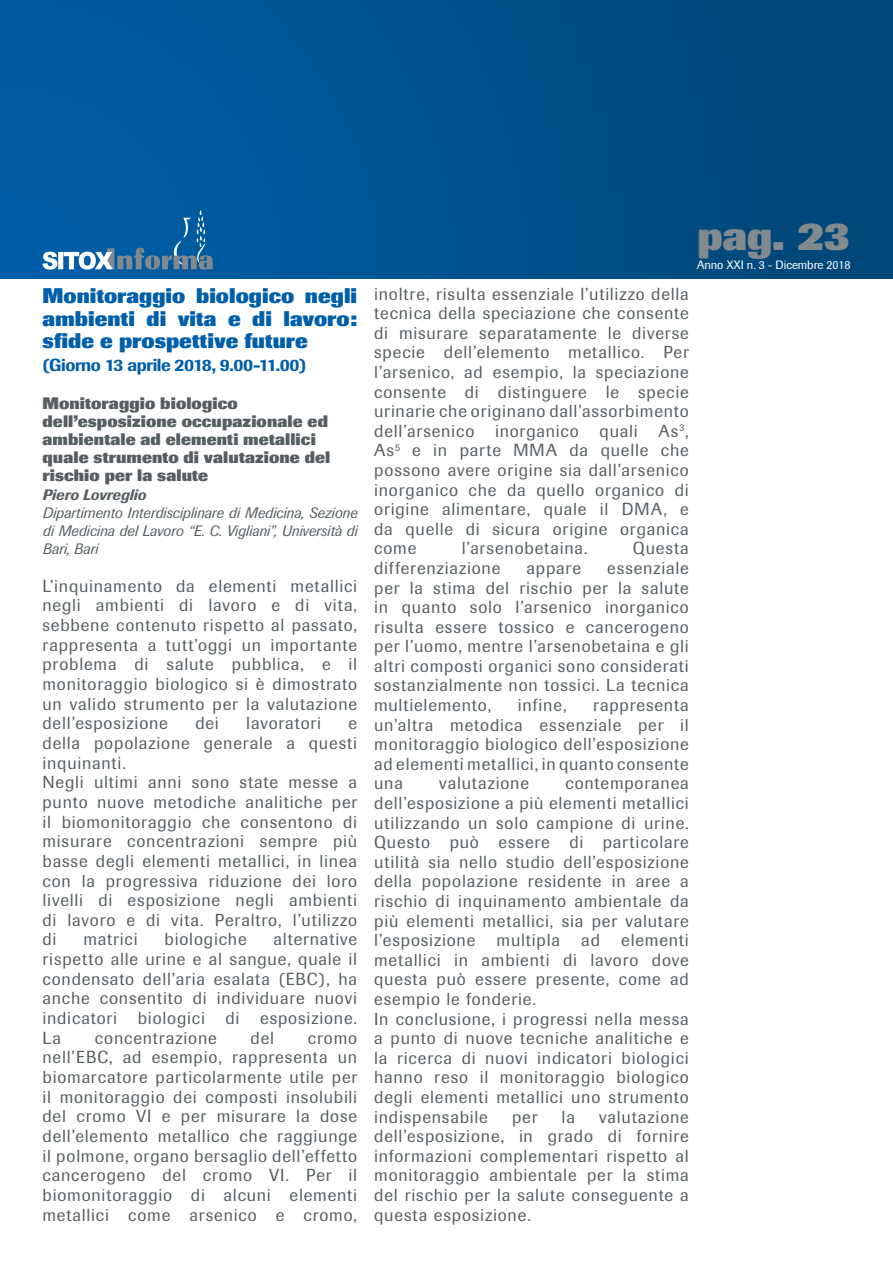
<style>
.page{position:relative;width:893px;height:1263px;background:#fff}
.page>*{position:absolute;margin:0;border:0;box-sizing:border-box;transform-origin:0 0}
.t1{font:800 40.5px "Imago";color:#838a8e}
.t2{font:800 21px/22.6px "Imago";letter-spacing:.005em;color:#005fab;text-align:justify}
.t3{font:17.25px/19.6px "Imago";letter-spacing:.045em;color:#575e62;text-align:justify}
.t4{font:500 17.25px "Imago";letter-spacing:-.025em;color:#005fab}
.t5{font:800 16.5px/18.1px "Imago";letter-spacing:.005em;color:#575e62}
.t6{font:italic 15px/18.1px "Imago";color:#575e62;text-align:justify}
.t7{font:italic 500 15px "Imago";color:#575e62}
.t8{font:12px "Imago";letter-spacing:-.01em;color:#fff}
</style>
<div class="page">
<div style="left:0;top:0;width:893px;height:278px;background:linear-gradient(to right,#005ea6,#004776)"></div>
<svg style="left:43px;top:210px;width:170px;height:60px;background:#246fa9"></svg>
<p class="t2" style="left:43px;top:284px;width:316px">Monitoraggio biologico negli ambienti di vita e di lavoro: sfide e prospettive future</p>
<p class="t4" style="left:43px;top:354px;width:265px">(Giorno 13 aprile 2018, 9.00-11.00)</p>
<p class="t5" style="left:43px;top:394px;width:289px">Monitoraggio biologico dell’esposizione occupazionale ed ambientale ad elementi metallici quale strumento di valutazione del rischio per la salute</p>
<p class="t7" style="left:43px;top:485px;width:105px">Piero Lovreglio</p>
<p class="t6" style="left:43px;top:503px;width:316px">Dipartimento Interdisciplinare di Medicina, Sezione di Medicina del Lavoro “E. C. Vigliani”, Università di Bari, Bari</p>
<p class="t3" style="left:43px;top:576px;width:316px">L’inquinamento da elementi metallici negli ambienti di lavoro e di vita, sebbene contenuto rispetto al passato, rappresenta a tutt’oggi un importante problema di salute pubblica, e il monitoraggio biologico si è dimostrato un valido strumento per la valutazione dell’esposizione</p>
<p class="t3" style="left:195px;top:714px;width:25px">dei</p>
<p class="t3" style="left:246px;top:714px;width:76px">lavoratori</p>
<p class="t3" style="left:43px;top:714px;width:316px;text-align:left;text-indent:306px">e della popolazione generale a questi inquinanti.<br>Negli ultimi anni sono state messe a punto nuove metodiche analitiche per il biomonitoraggio che consentono di misurare concentrazioni sempre più basse degli elementi metallici, in linea con la progressiva riduzione dei loro livelli di esposizione negli ambienti di lavoro e di vita. Peraltro, l’utilizzo di</p>
<p class="t3" style="left:83px;top:930px;width:56px">matrici</p>
<p class="t3" style="left:165px;top:930px;width:84px">biologiche</p>
<p class="t3" style="left:43px;top:930px;width:316px;text-indent:231px">alternative rispetto alle urine e al sangue, quale il condensato dell’aria esalata (EBC), ha anche consentito di individuare nuovi indicatori biologici di esposizione.<br>La</p>
<p class="t3" style="left:95px;top:1028px;width:123px">concentrazione</p>
<p class="t3" style="left:251px;top:1028px;width:25px">del</p>
<p class="t3" style="left:43px;top:1028px;width:316px;text-indent:265px">cromo nell’EBC, ad esempio, rappresenta un biomarcatore particolarmente utile per il monitoraggio dei composti insolubili del cromo VI e per misurare la dose dell’elemento metallico che raggiunge il polmone, organo bersaglio dell’effetto cancerogeno del cromo VI. Per il biomonitoraggio di alcuni elementi metallici come arsenico e cromo,</p>
<h1 class="t1" style="left:697px;top:212px;width:155px">pag. 23</h1>
<p class="t8" style="left:697px;top:258px;width:155px">Anno XXI n. 3 - Dicembre 2018</p>
<p class="t3" style="left:374px;top:284px;width:316px">inoltre, risulta essenziale l’utilizzo della tecnica della speciazione che consente di misurare separatamente le diverse specie dell’elemento metallico. Per l’arsenico, ad esempio, la speciazione consente di distinguere le specie urinarie che originano dall’assorbimento dell’arsenico inorganico quali As<sup>3</sup>, As<sup>5</sup> e in parte MMA da quelle che possono avere origine sia dall’arsenico inorganico che da quello organico di origine alimentare, quale il DMA, e da quelle di sicura origine organica come</p>
<p class="t3" style="left:462px;top:539px;width:127px">l’arsenobetaina.</p>
<p class="t3" style="left:633px;top:539px;width:57px">Questa</p>
<p class="t3" style="left:374px;top:558px;width:128px">differenziazione</p>
<p class="t3" style="left:527px;top:558px;width:56px">appare</p>
<p class="t3" style="left:374px;top:558px;width:316px;text-indent:233px">essenziale per la stima del rischio per la salute in quanto solo l’arsenico inorganico risulta essere tossico e cancerogeno per l’uomo, mentre l’arsenobetaina e gli altri composti organici sono considerati sostanzialmente non tossici. La tecnica multielemento,</p>
<p class="t3" style="left:518px;top:695px;width:50px">infine,</p>
<p class="t3" style="left:374px;top:695px;width:316px;text-indent:219px">rappresenta un’altra metodica essenziale per il monitoraggio biologico dell’esposizione ad elementi metallici, in quanto consente una</p>
<p class="t3" style="left:439px;top:774px;width:91px">valutazione</p>
<p class="t3" style="left:374px;top:774px;width:316px;text-align:left;text-indent:191px">contemporanea dell’esposizione a più elementi metallici utilizzando un solo campione di urine.<br>Questo può essere di particolare utilità sia nello studio dell’esposizione della popolazione residente in aree a rischio di inquinamento ambientale da più elementi metallici, sia per valutare l’esposizione multipla ad elementi metallici in ambienti di lavoro dove questa può essere presente, come ad esempio le fonderie.<br>In conclusione, i progressi nella messa a punto di nuove tecniche analitiche e la ricerca di nuovi indicatori biologici hanno reso il monitoraggio biologico degli elementi metallici uno strumento indispensabile</p>
<p class="t3" style="left:374px;top:1107px;width:316px;text-indent:225px">valutazione dell’esposizione, in grado di fornire informazioni complementari rispetto al monitoraggio ambientale per la stima del rischio per la salute conseguente a questa esposizione.</p>
<p class="t3" style="left:512px;top:1107px;width:27px">per</p>
<p class="t3" style="left:562px;top:1107px;width:15px">la</p>
</div>
